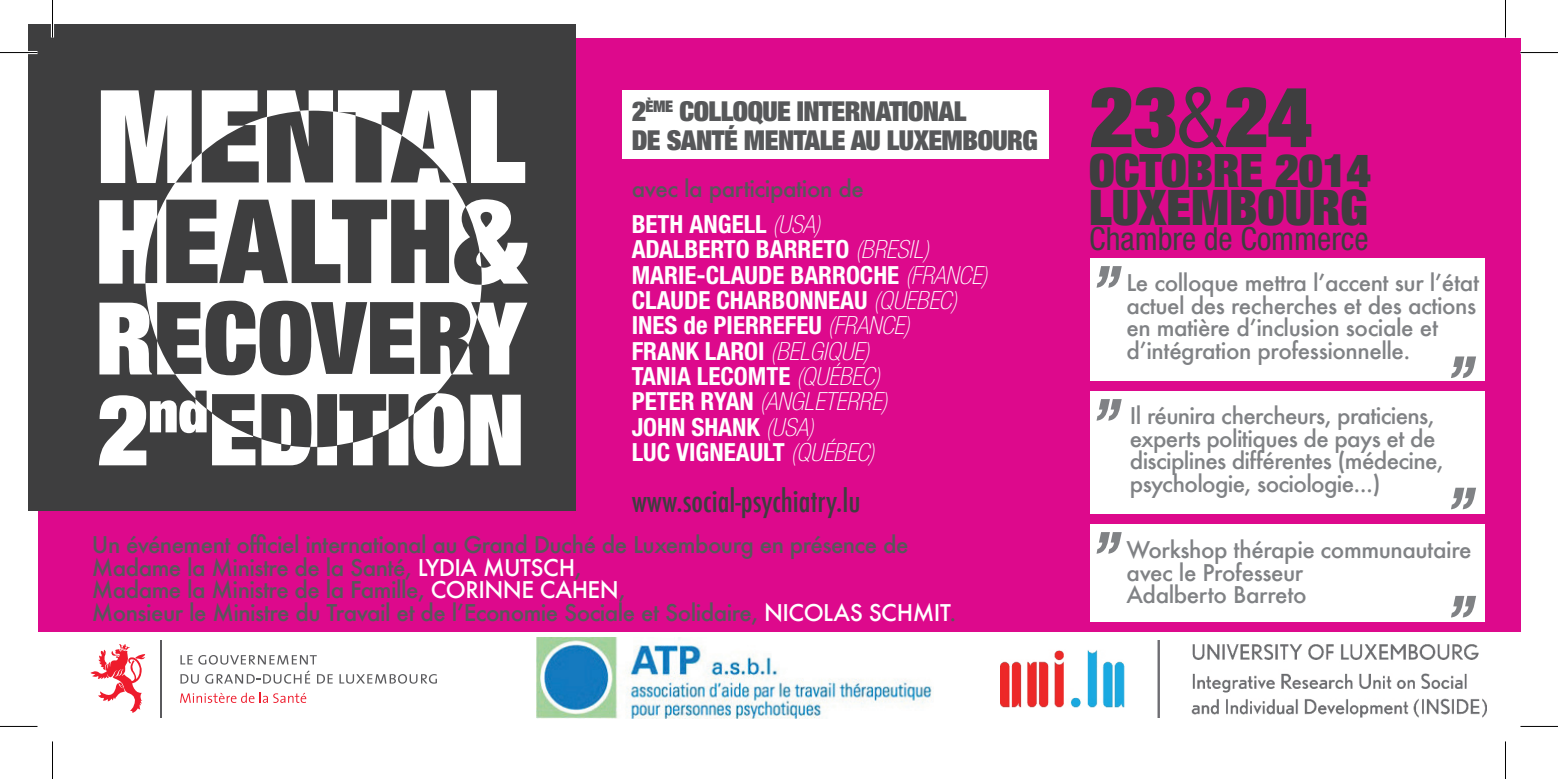
<style>
.page{position:relative;width:1558px;height:779px;background:#fff}
.page>*{position:absolute;margin:0;border:0;box-sizing:border-box;transform-origin:0 0}
.t1{font:900 expanded 84.5px "Helvetica Neue";color:#3e3e3f}
.t2{font:italic 700 condensed 67.25px "Helvetica Neue";color:#808285}
.t3{font:900 expanded 49px "Helvetica Neue";color:#3e3e3f}
.t4{font:900 expanded 46.25px "Helvetica Neue";color:#3e3e3f}
.t5{font:condensed 32px "Helvetica Neue";color:#3e3e3f}
.t6{font:500 condensed 30px "Futura";color:#3e3e3f}
.t7{font:900 expanded 27.5px/28.8px "Helvetica Neue";letter-spacing:-.02em;color:#57585a}
.t8{font:700 condensed 25px/25.2px "Helvetica Neue";color:#fff}
.t9{font:italic 100 condensed 25px "Helvetica Neue";color:#fff}
.t10{font:500 22.5px/22.5px "Futura";letter-spacing:-.02em;color:#808285}
.t11{font:500 22.5px/22.5px "Futura";letter-spacing:-.025em;color:#57585a}
.s1{font-weight:100;font-style:italic}
.s2{color:#fff}
.s3{font-weight:400;font-stretch:condensed}
</style>
<div class="page">
<div style="left:38px;top:38px;width:1483px;height:594px;background:#dd098c"></div>
<div style="left:28px;top:24px;width:547px;height:486px;background:#3e3e3f"></div>
<div style="left:622px;top:90px;width:426px;height:69px;background:#fff"></div>
<img style="left:1001px;top:640px;width:486px;height:77px">
<img style="left:536px;top:637px;width:396px;height:81px">
<svg style="left:180px;top:655px;width:12px;height:9px"></svg>
<svg style="left:198px;top:655px;width:119px;height:9px"></svg>
<svg style="left:180px;top:674px;width:19px;height:9px"></svg>
<svg style="left:205px;top:670px;width:105px;height:13px"></svg>
<svg style="left:317px;top:674px;width:16px;height:9px"></svg>
<svg style="left:339px;top:674px;width:98px;height:9px"></svg>
<svg style="left:180px;top:692px;width:74px;height:10px"></svg>
<svg style="left:260px;top:692px;width:46px;height:10px"></svg>
<svg style="left:90px;top:644px;width:56px;height:68px"></svg>
<hr style="left:160px;top:640px;width:2px;height:77px;background:#5a5a5d">
<svg style="left:99px;top:90px;width:429px;height:376px"></svg>
<div style="left:1090px;top:524px;width:394px;height:97px;background:#fff"></div>
<div style="left:1090px;top:391px;width:394px;height:122px;background:#fff"></div>
<div style="left:1090px;top:258px;width:394px;height:122px;background:#fff"></div>
<hr style="left:0;top:51px;width:38px;height:3px;background:#fff">
<hr style="left:1520px;top:51px;width:38px;height:3px;background:#fff">
<hr style="left:51px;top:0;width:3px;height:37px;background:#fff">
<hr style="left:0;top:52px;width:38px;height:1px;background:#000">
<hr style="left:1520px;top:52px;width:38px;height:1px;background:#000">
<hr style="left:0;top:725px;width:38px;height:1px;background:#000">
<hr style="left:1520px;top:725px;width:38px;height:1px;background:#000">
<hr style="left:52px;top:0;width:1px;height:37px;background:#000">
<hr style="left:52px;top:741px;width:1px;height:37px;background:#000">
<hr style="left:1505px;top:0;width:1px;height:37px;background:#000">
<hr style="left:1505px;top:741px;width:1px;height:37px;background:#000">
<p class="t7" style="left:632px;top:96px;width:407px">2<sup>ÈME</sup> COLLOQUE INTERNATIONAL<br>DE SANTÉ MENTALE AU LUXEMBOURG</p>
<p class="t11" style="left:632px;top:177px;width:234px">avec la participation de</p>
<p class="t8" style="left:632px;top:211px;width:357px">BETH ANGELL <span class="s1">(USA)<br></span>ADALBERTO BARRETO <span class="s1">(BRESIL)<br></span>MARIE-CLAUDE BARROCHE <span class="s1">(FRANCE)<br></span>CLAU DE CHARBONNEAU <span class="s1">(QUEBEC)<br></span>INES DE PIERREFEU <span class="s1">(FRANCE)<br></span>FRANK LAROI <span class="s1">(BEL GIQUE)<br></span>TANIA LECOMTE <span class="s1">(QUÉBEC)<br></span>PETER RYAN <span class="s1">(ANGLETERRE</span></p>
<p class="t9" style="left:882px;top:387px;width:7px">)</p>
<p class="t8" style="left:632px;top:414px;width:183px">JOHN SHANK <span class="s1">(USA)<br></span>LUC</p>
<p class="t8" style="left:676px;top:439px;width:200px">VIGNEAU LT <span class="s1">(QUÉBEC)</span></p>
<h3 class="t6" style="left:632px;top:481px;width:230px">www.social-psychiatry.lu</h3>
<p class="t11" style="left:92px;top:533px;width:866px">Un événement officiel international au Grand Duché de Luxembourg en présence de Madame la Ministre de la Santé, <span class="s2">Lydia Mutsch</span>,<br>Madame la Ministre de la Famille, <span class="s2">Corinne Cahen</span>,<br>Monsieur le Ministre du Travail et de l’Economie Sociale et Solidaire, <span class="s2">N icolas Schm it</span>.</p>
<h1 class="t1" style="left:1089px;top:63px;width:224px">23<span class="s3">&amp;</span>24</h1>
<h3 class="t4" style="left:1089px;top:141px;width:76px">OCTOBRE</h3>
<h3 class="t4" style="left:1275px;top:141px;width:98px">2014</h3>
<h3 class="t3" style="left:1089px;top:176px;width:29px">LUXEMBOURG</h3>
<h3 class="t5" style="left:1089px;top:220px;width:281px">Chambre de Commerce</h3>
<h2 class="t2" style="left:1086px;top:249px;width:31px">’’</h2>
<p class="t10" style="left:1126px;top:271px;width:354px">Le colloque mettra l’accent sur l’état actuel des recherches et des actions en matière d’inclusion sociale et d’intégration professionnelle.</p>
<h2 class="t2" style="left:1441px;top:340px;width:31px">’’</h2>
<h2 class="t2" style="left:1086px;top:382px;width:31px">’’</h2>
<p class="t10" style="left:1130px;top:404px;width:315px">I l réunira chercheurs, praticiens, experts politiques de pays et de disciplines différentes (médecine, psychologie, sociologie...)</p>
<h2 class="t2" style="left:1441px;top:471px;width:31px">’’</h2>
<h2 class="t2" style="left:1086px;top:515px;width:31px">’’</h2>
<p class="t10" style="left:1126px;top:538px;width:347px">Workshop thérapie communautaire avec le Professeur<br>Adalberto Barreto</p>
<h2 class="t2" style="left:1441px;top:579px;width:31px">’’</h2>
</div>
